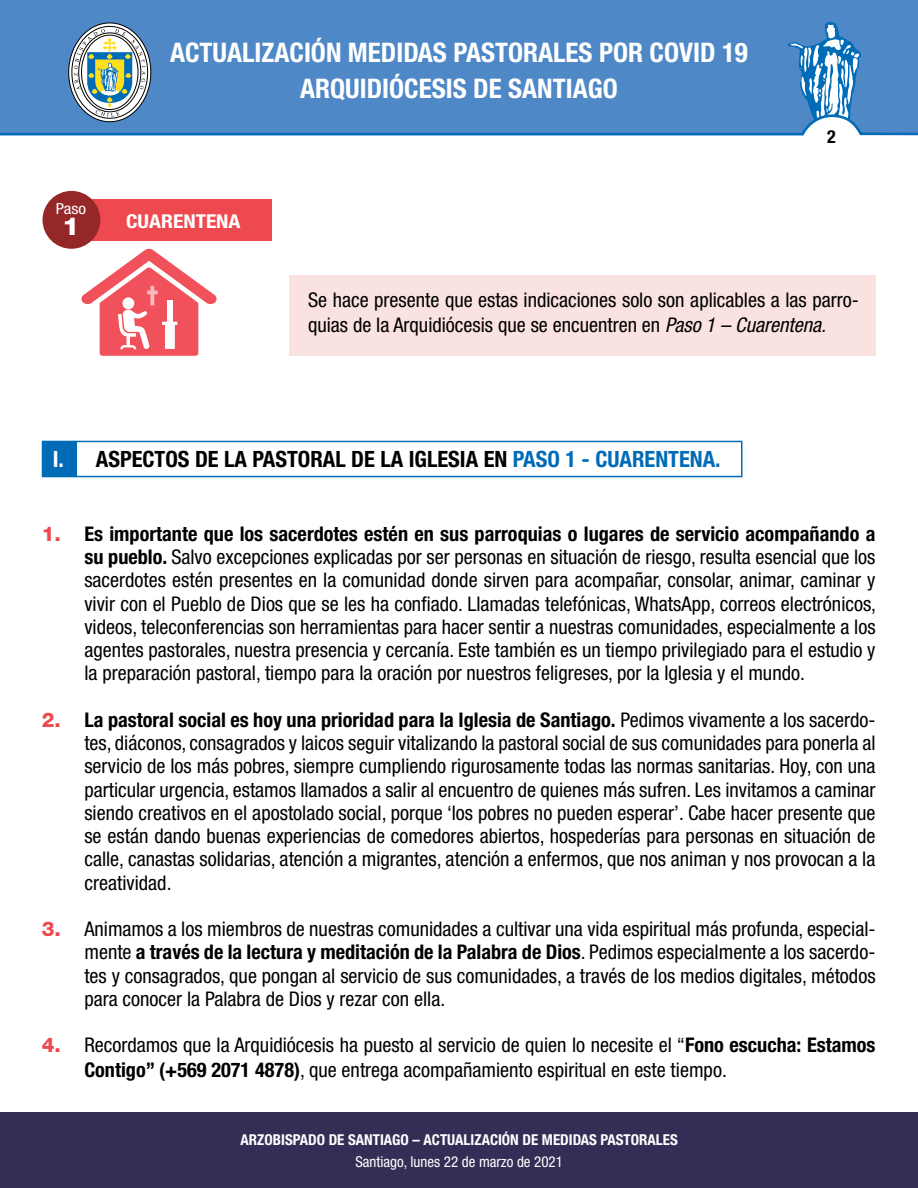
<style>
.page{position:relative;width:918px;height:1188px;background:#fff}
.page>*{position:absolute;margin:0;border:0;box-sizing:border-box;transform-origin:0 0}
.t1{font:700 condensed 27px/36px "Helvetica Neue LT Std";color:#fff;text-align:center}
.t2{font:800 24.75px "Helvetica Neue LT Std";color:#fff;scale:1.12 1}
.t3{font:700 condensed 22.5px "Helvetica Neue LT Std";color:#000}
.t4{font:700 condensed 22.5px "Helvetica Neue LT Std";color:#006bb6}
.t5{font:condensed 20.25px/23.2px "Helvetica Neue LT Std";color:#000;text-align:justify}
.t6{font:700 condensed 19.05px "Helvetica Neue LT Std";color:#fff;scale:1.12 1}
.t7{font:700 condensed 18px "Helvetica Neue LT Std";color:#000}
.t8{font:condensed 15.3px "Helvetica Neue LT Std";color:#fff;scale:1.12 1}
.t9{font:700 condensed 15px "Helvetica Neue LT Std";color:#fff}
.t10{font:condensed 15px "Helvetica Neue LT Std";color:#fff}
.s1{font-style:italic}
.s2{color:#fff}
.s3{color:#000}
.s4{font-weight:800;font-stretch:normal;color:#ef4950}
.s5{font-weight:700}
</style>
<div class="page">
<div style="left:0;top:0;width:918px;height:134px;background:#4f88c7"></div>
<svg style="left:0;top:21px;width:918px;height:115px"></svg>
<div style="left:0;top:1112px;width:918px;height:76px;background:#342e56"></div>
<div style="left:43px;top:441px;width:34px;height:35px;background:#006bb6"></div>
<div style="left:42px;top:441px;width:701px;height:36px;border:2px solid #006bb6"></div>
<div style="left:289px;top:275px;width:586px;height:81px;background:#f9e2df"></div>
<div style="left:72px;top:200px;width:200px;height:41px;background:#ef4950"></div>
<div style="left:43px;top:191px;width:57px;height:58px;background:#962728;border-radius:50%"></div>
<svg style="left:81px;top:248px;width:136px;height:108px"></svg>
<div style="left:167px;top:300px;width:6px;height:22px;background:#fff"></div>
<svg style="left:150px;top:286px;width:4px;height:20px"></svg>
<svg style="left:147px;top:290px;width:11px;height:4px"></svg>
<p class="t8" style="left:56px;top:199px;width:28px">Paso</p>
<p class="t2" style="left:62px;top:211px;width:17px">1</p>
<h1 class="t1" style="left:170px;top:34px;width:579px">ACTUALIZACIÓN MEDIDAS PASTORALES POR COVID 19<br>ARQUIDIÓCESIS DE SANTIAGO</h1>
<p class="t6" style="left:126px;top:210px;width:32px">Cuaren</p>
<p class="t6" style="left:196px;top:210px;width:21px">tena</p>
<p class="t7" style="left:827px;top:125px;width:10px">2</p>
<p class="t5" style="left:308px;top:288px;width:552px;line-height:24.3px">Se hace presente que estas indicaciones solo son aplicables a las parro&shy;quias de la Arquidiócesis que se encuentren en <span class="s1">Paso 1 – Cuarentena.</span></p>
<p class="t3" style="left:53px;top:446px;width:68px"><span class="s2">I.</span> Aspec</p>
<p class="t3" style="left:155px;top:446px;width:157px">tos de la pastoral</p>
<p class="t3" style="left:351px;top:446px;width:75px">de la Iglesia</p>
<p class="t4" style="left:484px;top:446px;width:239px"><span class="s3">en</span> PASO 1 - CUARENTENA.</p>
<p class="t5" style="left:84px;top:522px;width:793px;text-indent:-43px"><span class="s4">1.</span> <span class="s5">Es importante que los sacerdotes estén en sus parroquias o lugares de servicio acompañando a su pueblo.</span> Salvo excepciones explicadas por ser personas en situación de riesgo, resulta esencial que los sacerdotes estén presentes en la comunidad donde sirven para acompañar, consolar, animar, caminar y vivir con el Pueblo de Dios que se les ha confiado. Llamadas telefónicas, WhatsApp, correos electrónicos, videos, teleconferencias son herramientas para hacer sentir a nuestras comunidades, especialmente a los agentes pastorales, nuestra presencia y cercanía. Este también es un tiempo privilegiado para el estudio y la preparación pastoral, tiempo para la oración por nuestros feligreses, por la Iglesia y el mundo.</p>
<p class="t5" style="left:84px;top:708px;width:793px;text-indent:-43px"><span class="s4">2.</span> <span class="s5">La pastoral social es hoy una prioridad para la Iglesia de Santiago.</span> Pedimos vivamente a los sacerdo&shy;tes, diáconos, consagrados y laicos seguir vitalizando la pastoral social de sus comunidades para ponerla al servicio de los más pobres, siempre cumpliendo rigurosamente todas las normas sanitarias. Hoy, con una particular urgencia, estamos llamados a salir al encuentro de quienes más sufren. Les invitamos a caminar siendo creativos en el apostolado social, porque ‘los pobres no pueden esperar’. Cabe hacer presente que se están dando buenas experiencias de comedores abiertos, hospederías para personas en situación de calle, canastas solidarias, atención a migrantes, atención a enfermos, que nos animan y nos provocan a la creatividad.</p>
<p class="t5" style="left:84px;top:917px;width:793px;text-indent:-43px"><span class="s4">3.</span> Animamos a los miembros de nuestras comunidades a cultivar una vida espiritual más profunda, especial&shy;mente <span class="s5">a través de la lectura y meditación de la Palabra de Dios</span>. Pedimos especialmente a los sacerdo&shy;tes y consagrados, que pongan al servicio de sus comunidades, a través de los medios digitales, métodos para conocer la Palabra de Dios y rezar con ella.</p>
<p class="t5" style="left:84px;top:1033px;width:793px;line-height:24.3px;text-indent:-43px"><span class="s4">4.</span> Recordamos que la Arquidiócesis ha puesto al servicio de quien lo necesite el “<span class="s5">Fono escucha: Estamos<br>Contigo” (+569 2071 4878)</span>, que entrega acompañamiento espiritual en este tiempo.</p>
<p class="t9" style="left:241px;top:1130px;width:439px">ARZOBISPADO DE SANTIAGO – ACTUALIZACIÓN DE MEDIDAS PASTORALES</p>
<p class="t10" style="left:355px;top:1153px;width:209px">Santiago, lunes 22 de marzo de 2021</p>
</div>
